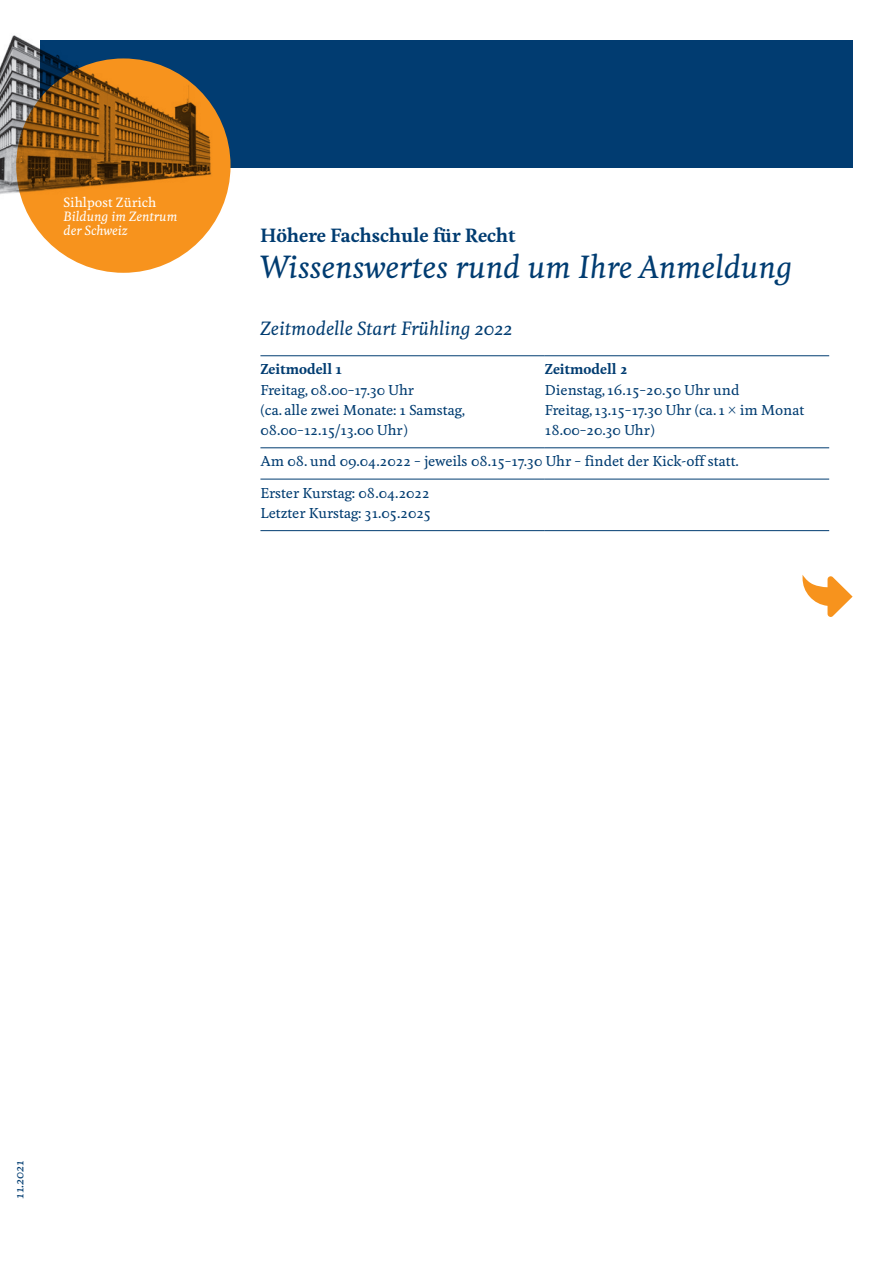
<style>
.page{position:relative;width:893px;height:1263px;background:#fff}
.page>*{position:absolute;margin:0;border:0;box-sizing:border-box;transform-origin:0 0}
.Titel{font:italic 500 30px "Feijoa";color:#013c71}
.Lead{font:italic 500 18px "Feijoa";color:#013c71}
.Spitzmarke{font:700 18px "Feijoa";color:#013c71}
.Grundtext{font:500 13.5px/20.2px "Feijoa";color:#013c71}
.Grundtext-2{font:700 13.5px "Feijoa";color:#013c71}
.t1{font:italic 500 12.6px/13.8px "Feijoa";color:#fff}
.t2{font:500 12.6px "Feijoa";color:#fff}
.Legende{font:italic 500 12px "Feijoa";color:#013c71}
</style>
<div class="page">
<hr style="left:545px;top:447px;width:284px;height:1px;background:#013c71">
<hr style="left:260px;top:355px;width:285px;height:1px;background:#013c71">
<hr style="left:545px;top:355px;width:284px;height:1px;background:#013c71">
<hr style="left:260px;top:530px;width:285px;height:1px;background:#013c71">
<hr style="left:545px;top:530px;width:284px;height:1px;background:#013c71">
<hr style="left:260px;top:447px;width:285px;height:1px;background:#013c71">
<hr style="left:260px;top:479px;width:285px;height:1px;background:#013c71">
<hr style="left:545px;top:479px;width:284px;height:1px;background:#013c71">
<div style="left:40px;top:40px;width:813px;height:128px;background:#013c71"></div>
<div style="left:16px;top:58px;width:215px;height:215px;background:#f7931d;border-radius:50%"></div>
<img style="left:0;top:35px;width:231px;height:167px">
<svg style="left:802px;top:575px;width:51px;height:42px"></svg>
<p class="t2" style="left:64px;top:194px;width:94px">Sihlpost Zürich</p>
<p class="t1" style="left:64px;top:210px;width:115px">Bildung im Zentrum der Schweiz</p>
<p class="Spitzmarke" style="left:260px;top:222px;width:257px">Höhere Fachschule für Recht</p>
<p class="Titel" style="left:260px;top:247px;width:533px">Wissenswertes rund um Ihre Anmeldung</p>
<p class="Lead" style="left:260px;top:317px;width:253px">Zeitmodelle Start Frühling 2022</p>
<p class="Grundtext-2" style="left:260px;top:360px;width:83px">Zeitmodell 1</p>
<p class="Grundtext" style="left:260px;top:380px;width:206px">Freitag, 08.00–17.30 Uhr<br>(ca. alle zwei Monate: 1 Samstag,<br>08.00–12.15/13.00 Uhr)</p>
<p class="Grundtext-2" style="left:545px;top:360px;width:84px">Zeitmodell 2</p>
<p class="Grundtext" style="left:545px;top:380px;width:261px">Dienstag, 16.15–20.50 Uhr und<br>Freitag, 13.15–17.30 Uhr (ca. 1 × im Monat<br>18.00–20.30 Uhr)</p>
<p class="Grundtext" style="left:260px;top:452px;width:480px">Am 08. und 09.04.2022 – jeweils 08.15–17.30 Uhr – findet der Kick-off statt.</p>
<p class="Grundtext" style="left:260px;top:483px;width:171px">Erster Kurstag: 08.04.2022</p>
<p class="Grundtext" style="left:260px;top:503px;width:172px">Letzter Kurstag: 31.05.2025</p>
<p class="Legende" style="left:11px;top:1199px;width:40px;rotate:-90deg">11.2021</p>
</div>
